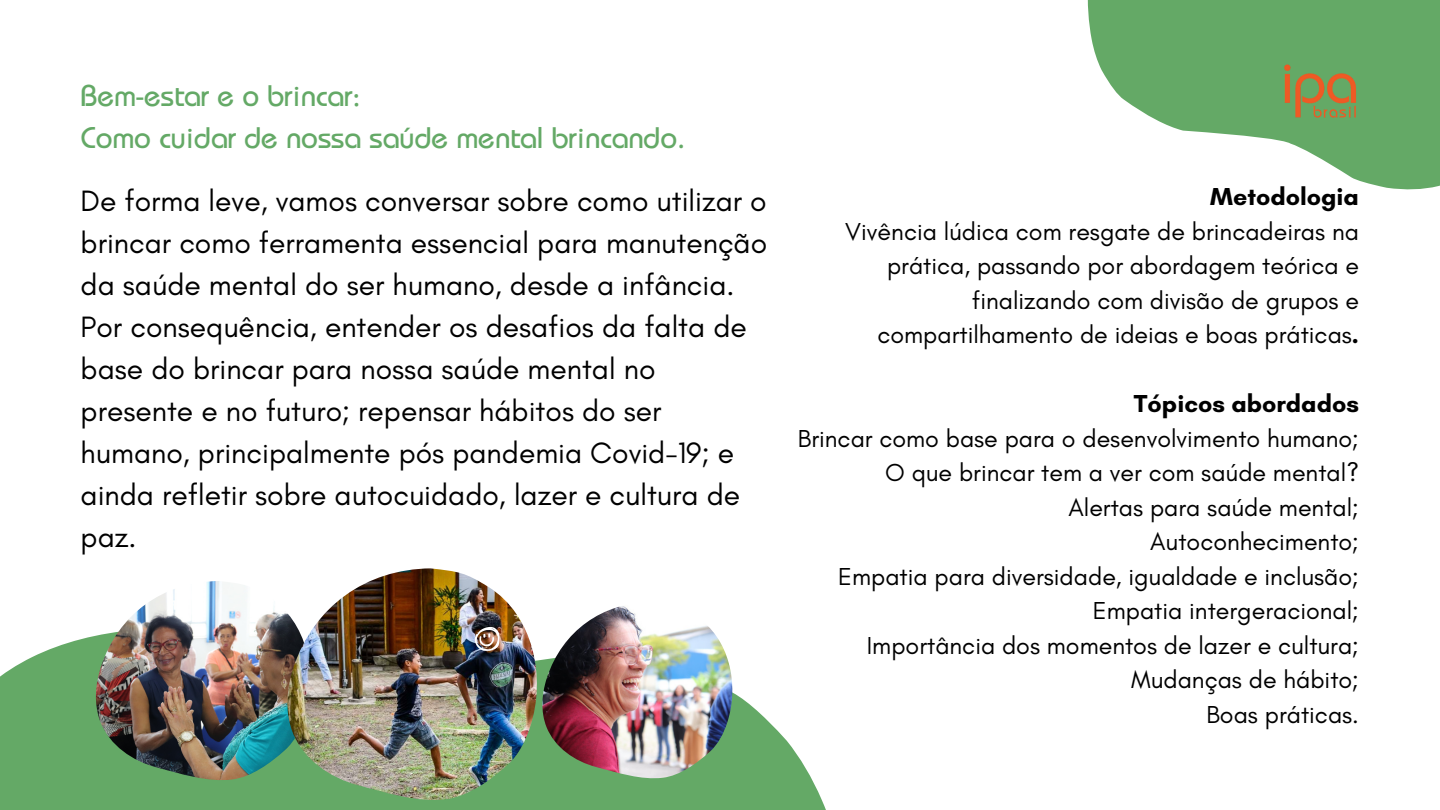
<style>
.page{position:relative;width:1440px;height:810px;background:#fff}
.page>*{position:absolute;margin:0;border:0;box-sizing:border-box;transform-origin:0 0}
.t1{font:30px/42px "Glacial Indifference";color:#000}
.t2{font:30px/42px "Bauhaus";color:#64a966}
.t3{font:25px/34.5px "Glacial Indifference";color:#000;text-align:right}
.t4{font:700 25px "Glacial Indifference";color:#000}
.s1{font-weight:700}
</style>
<div class="page">
<svg style="left:0;top:635px;width:826px;height:175px;fill:#64a966"></svg>
<svg style="left:1087px;top:0;width:353px;height:190px;fill:#64a966"></svg>
<img style="left:1281px;top:61px;width:77px;height:61px">
<img style="left:96px;top:581px;width:191px;height:199px">
<img style="left:287px;top:568px;width:250px;height:232px">
<svg style="left:475px;top:627px;width:25px;height:24px"></svg>
<img style="left:542px;top:606px;width:191px;height:172px">
<p class="t2" style="left:81px;top:78px;width:606px">Bem-estar e o brincar:<br>Como cuidar de nossa saúde mental brincando.</p>
<h1 class="t1" style="left:81px;top:179px;width:688px">De forma leve, vamos conversar sobre como utilizar o brincar como ferramenta essencial para manutenção da saúde mental do ser humano, desde a infância.<br>Por consequência, entender os desafios da falta de base do brincar para nossa saúde mental no presente e no futuro; repensar hábitos do ser humano, principalmente pós pandemia Covid-19; e ainda refletir sobre autocuidado, lazer e cultura de paz.</h1>
<p class="t4" style="left:1210px;top:181px;width:150px">Metodologia</p>
<p class="t3" style="left:845px;top:214px;width:515px">Vivência lúdica com resgate de brincadeiras na prática, passando por abordagem teórica e finalizando com divisão de grupos e compartilhamento de ideias e boas práticas<span class="s1">.</span></p>
<p class="t4" style="left:1134px;top:388px;width:227px">Tópicos abordados</p>
<p class="t3" style="left:798px;top:421px;width:563px">Brincar como base para o desenvolvimento humano;</p>
<p class="t3" style="left:885px;top:455px;width:475px">O que brincar tem a ver com saúde mental?</p>
<p class="t3" style="left:1068px;top:490px;width:292px">Alertas para saúde mental;</p>
<p class="t3" style="left:1150px;top:524px;width:210px">Autoconhecimento;</p>
<p class="t3" style="left:838px;top:559px;width:522px">Empatia para diversidade, igualdade e inclusão;</p>
<p class="t3" style="left:1093px;top:593px;width:268px">Empatia intergeracional;</p>
<p class="t3" style="left:867px;top:628px;width:494px">Importância dos momentos de lazer e cultura;</p>
<p class="t3" style="left:1131px;top:662px;width:229px">Mudanças de hábito;</p>
<p class="t3" style="left:1207px;top:697px;width:154px">Boas práticas.</p>
</div>
